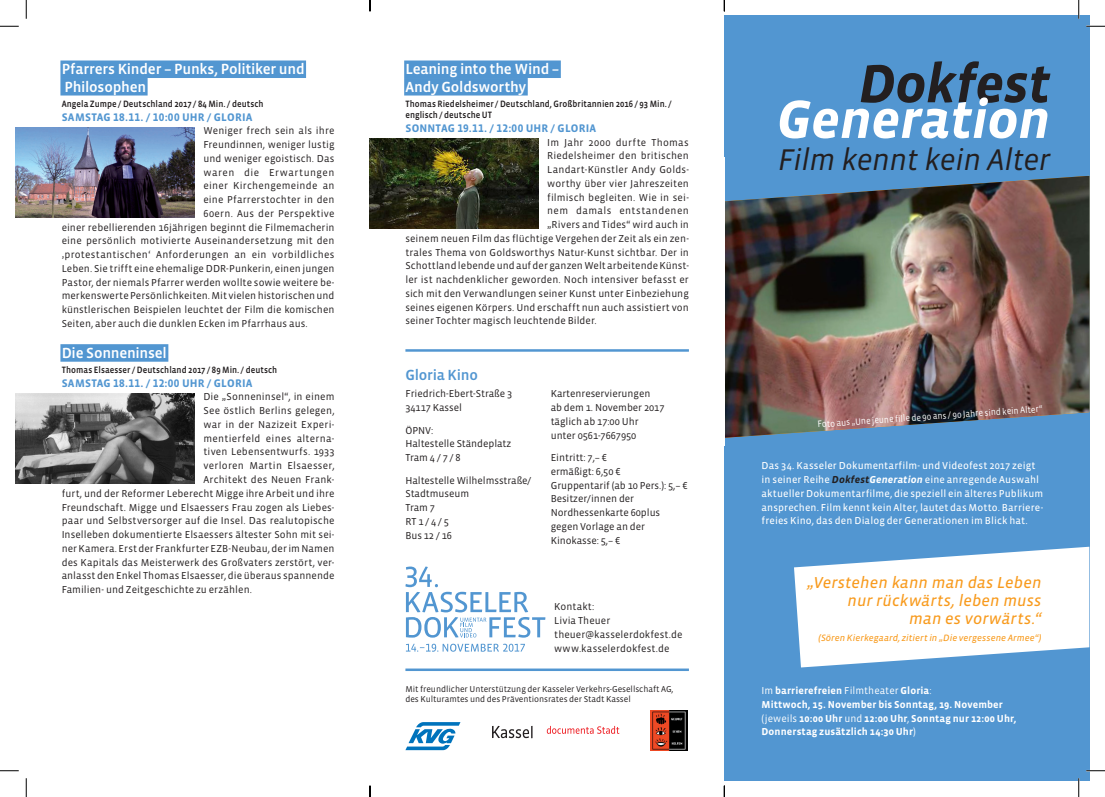
<style>
.page{position:relative;width:1105px;height:797px;background:#fff}
.page>*{position:absolute;margin:0;border:0;box-sizing:border-box;transform-origin:0 0}
.t1{font:italic 700 55px "Vista Sans OTCE";letter-spacing:-.01em;color:#fff}
.t2{font:italic 700 55px "Vista Sans OTCE";letter-spacing:-.01em;color:#231f20}
.t3{font:italic 30.62px "Vista Sans OTCE";letter-spacing:-.02em;color:#231f20}
.t4{font:italic 16.25px/18.2px "Vista Sans OTCE";letter-spacing:.01em;color:#f89a1c;text-align:right}
.t5{font:500 15px/17.5px "Vista Sans OTCE";letter-spacing:-.015em;color:#fff}
.t6{font:500 15px "Vista Sans OTCE";letter-spacing:-.015em;color:#5296d1}
.t7{font:700 11.25px "Vista Sans OTCE";letter-spacing:.02em;color:#5296d1}
.t8{font:10.25px/13.8px "Vista Sans OTCE";letter-spacing:.01em;color:#231f20}
.t9{font:10.25px/13.8px "Vista Sans OTCE";letter-spacing:.01em;color:#fff}
.t10{font:700 10.25px/13.8px "Vista Sans OTCE";letter-spacing:.01em;color:#fff}
.t11{font:10.25px "Vista Sans OTCE";letter-spacing:.03em;color:#231f20}
.t12{font:10.25px "Vista Sans OTCE";letter-spacing:.045em;color:#231f20}
.t13{font:10.25px "Vista Sans OTCE";letter-spacing:.05em;color:#231f20}
.t14{font:500 9.38px/11.2px "Vista Sans OTCE";letter-spacing:.005em;color:#231f20;scale:.92 1}
.t15{font:9.38px "Vista Sans OTCE";color:#fff;scale:.92 1}
.t16{font:italic 9.38px "Vista Sans OTCE";letter-spacing:.005em;color:#f89a1c}
.t17{font:8.75px/10px "Vista Sans OTCE";letter-spacing:-.005em;color:#231f20}
.s1{font-weight:700;font-style:italic;color:#231f20}
.s2{font-weight:700;font-style:italic}
.s3{font-weight:400}
</style>
<div class="page">
<div style="left:724px;top:16px;width:365px;height:765px;background:#5296d1"></div>
<img style="left:724px;top:176px;width:365px;height:262px">
<div style="left:404px;top:60px;width:157px;height:18px;background:#5296d1"></div>
<div style="left:404px;top:78px;width:124px;height:17px;background:#5296d1"></div>
<img style="left:370px;top:139px;width:168px;height:90px">
<div style="left:60px;top:60px;width:246px;height:18px;background:#5296d1"></div>
<div style="left:60px;top:78px;width:88px;height:17px;background:#5296d1"></div>
<div style="left:60px;top:344px;width:108px;height:18px;background:#5296d1"></div>
<img style="left:16px;top:127px;width:179px;height:91px">
<img style="left:16px;top:393px;width:179px;height:91px">
<svg style="left:406px;top:643px;width:119px;height:8px"></svg>
<svg style="left:405px;top:566px;width:140px;height:71px"></svg>
<svg style="left:405px;top:722px;width:55px;height:28px"></svg>
<svg style="left:492px;top:726px;width:40px;height:12px"></svg>
<svg style="left:547px;top:726px;width:72px;height:7px"></svg>
<svg style="left:794px;top:546px;width:295px;height:121px;fill:#fff"></svg>
<hr style="left:405px;top:668px;width:284px;height:3px;background:#5296d1">
<hr style="left:405px;top:349px;width:284px;height:3px;background:#5296d1">
<img style="left:651px;top:710px;width:36px;height:40px">
<svg style="left:0;top:25px;width:19px;height:2px"></svg>
<svg style="left:1086px;top:25px;width:19px;height:2px"></svg>
<svg style="left:0;top:770px;width:19px;height:1px"></svg>
<svg style="left:1086px;top:770px;width:19px;height:1px"></svg>
<svg style="left:25px;top:0;width:2px;height:19px"></svg>
<svg style="left:25px;top:778px;width:2px;height:19px"></svg>
<svg style="left:1078px;top:0;width:1px;height:19px"></svg>
<svg style="left:1078px;top:778px;width:1px;height:19px"></svg>
<svg style="left:369px;top:0;width:2px;height:11px"></svg>
<svg style="left:369px;top:785px;width:2px;height:12px"></svg>
<svg style="left:724px;top:785px;width:1px;height:12px"></svg>
<h3 class="t5" style="left:62px;top:61px;width:244px">Pfarrers Kinder – Punks, Politiker und<br>Philosophen</h3>
<p class="t14" style="left:62px;top:98px;width:221px">Angela Zumpe / Deutschland 2017 / 84 Min. / deutsch</p>
<p class="t7" style="left:62px;top:110px;width:192px">SAMSTAG 18.11. / 10:00 UHR / GLORIA</p>
<p class="t8" style="left:203px;top:124px;width:133px">Weniger frech sein als ihre</p>
<p class="t8" style="left:203px;top:138px;width:133px">Freundinnen, weniger lustig</p>
<p class="t8" style="left:203px;top:151px;width:133px">und weniger egoistisch. Das</p>
<p class="t13" style="left:203px;top:166px;width:133px">waren die Erwartungen</p>
<p class="t8" style="left:203px;top:179px;width:133px">einer Kirchengemeinde an</p>
<p class="t8" style="left:203px;top:193px;width:133px">eine Pfarrerstochter in den</p>
<p class="t8" style="left:203px;top:206px;width:133px">60ern. Aus der Perspektive</p>
<p class="t8" style="left:62px;top:220px;width:274px">einer rebellierenden 16jährigen beginnt die Filmemacherin</p>
<p class="t8" style="left:62px;top:234px;width:274px">eine persönlich motivierte Auseinandersetzung mit den</p>
<p class="t11" style="left:62px;top:249px;width:274px">‚protestantischen‘ Anforderungen an ein vorbildliches</p>
<p class="t8" style="left:62px;top:261px;width:274px">Leben. Sie trifft eine ehemalige DDR-Punkerin, einen jungen</p>
<p class="t8" style="left:62px;top:275px;width:274px">Pastor, der niemals Pfarrer werden wollte sowie weitere be-</p>
<p class="t8" style="left:62px;top:289px;width:274px">merkenswerte Persönlichkeiten. Mit vielen historischen und</p>
<p class="t8" style="left:62px;top:303px;width:274px">künstlerischen Beispielen leuchtet der Film die komischen</p>
<p class="t8" style="left:62px;top:316px;width:248px">Seiten, aber auch die dunklen Ecken im Pfarrhaus aus.</p>
<h3 class="t5" style="left:62px;top:344px;width:107px">Die Sonneninsel</h3>
<p class="t14" style="left:62px;top:364px;width:236px">Thomas Elsaesser / Deutschland 2017 / 89 Min. / deutsch</p>
<p class="t7" style="left:62px;top:376px;width:192px">SAMSTAG 18.11. / 12:00 UHR / GLORIA</p>
<p class="t8" style="left:203px;top:390px;width:133px">Die „Sonneninsel“, in einem</p>
<p class="t8" style="left:203px;top:404px;width:133px">See östlich Berlins gelegen,</p>
<p class="t8" style="left:203px;top:417px;width:133px">war in der Nazizeit Experi-</p>
<p class="t11" style="left:203px;top:432px;width:133px">mentierfeld eines alterna-</p>
<p class="t8" style="left:203px;top:445px;width:133px">tiven Lebensentwurfs. 1933</p>
<p class="t11" style="left:203px;top:460px;width:133px">verloren Martin Elsaesser,</p>
<p class="t8" style="left:203px;top:472px;width:133px">Architekt des Neuen Frank-</p>
<p class="t8" style="left:62px;top:486px;width:274px">furt, und der Reformer Leberecht Migge ihre Arbeit und ihre</p>
<p class="t8" style="left:62px;top:500px;width:274px">Freundschaft. Migge und Elsaessers Frau zogen als Liebes-</p>
<p class="t8" style="left:62px;top:514px;width:274px">paar und Selbstversorger auf die Insel. Das realutopische</p>
<p class="t8" style="left:62px;top:527px;width:274px">Inselleben dokumentierte Elsaessers ältester Sohn mit sei-</p>
<p class="t8" style="left:62px;top:541px;width:274px">ner Kamera. Erst der Frankfurter EZB-Neubau, der im Namen</p>
<p class="t8" style="left:62px;top:555px;width:274px">des Kapitals das Meisterwerk des Großvaters zerstört, ver-</p>
<p class="t8" style="left:62px;top:569px;width:274px">anlasst den Enkel Thomas Elsaesser, die überaus spannende</p>
<p class="t8" style="left:62px;top:582px;width:192px">Familien- und Zeitgeschichte zu erzählen.</p>
<h3 class="t5" style="left:405px;top:61px;width:156px">Leaning into the Wind –<br>Andy Goldsworthy</h3>
<p class="t14" style="left:405px;top:98px;width:291px">Thomas Riedelsheimer / Deutschland, Großbritannien 2016 / 93 Min. / englisch / deutsche UT</p>
<p class="t7" style="left:405px;top:122px;width:192px">SONNTAG 19.11. / 12:00 UHR / GLORIA</p>
<p class="t8" style="left:547px;top:135px;width:143px">Im Jahr 2000 durfte Thomas</p>
<p class="t8" style="left:547px;top:149px;width:143px">Riedelsheimer den britischen</p>
<p class="t8" style="left:547px;top:163px;width:143px">Landart-Künstler Andy Golds-</p>
<p class="t8" style="left:547px;top:176px;width:143px">worthy über vier Jahreszeiten</p>
<p class="t8" style="left:547px;top:190px;width:143px">filmisch begleiten. Wie in sei-</p>
<p class="t12" style="left:547px;top:205px;width:143px">nem damals entstandenen</p>
<p class="t8" style="left:547px;top:218px;width:143px">„Rivers and Tides“ wird auch in</p>
<p class="t8" style="left:405px;top:231px;width:285px">seinem neuen Film das flüchtige Vergehen der Zeit als ein zen-</p>
<p class="t8" style="left:405px;top:245px;width:285px">trales Thema von Goldsworthys Natur-Kunst sichtbar. Der in</p>
<p class="t8" style="left:405px;top:259px;width:285px">Schottland lebende und auf der ganzen Welt arbeitende Künst-</p>
<p class="t8" style="left:405px;top:273px;width:285px">ler ist nachdenklicher geworden. Noch intensiver befasst er</p>
<p class="t8" style="left:405px;top:286px;width:285px">sich mit den Verwandlungen seiner Kunst unter Einbeziehung</p>
<p class="t8" style="left:405px;top:300px;width:285px">seines eigenen Körpers. Und erschafft nun auch assistiert von</p>
<p class="t8" style="left:405px;top:314px;width:193px">seiner Tochter magisch leuchtende Bilder.</p>
<h3 class="t6" style="left:405px;top:366px;width:74px">Gloria Kino</h3>
<p class="t8" style="left:405px;top:387px;width:108px">Friedrich-Ebert-Straße 3<br>34117 Kassel</p>
<p class="t8" style="left:405px;top:423px;width:107px">ÖPNV:<br>Haltestelle Ständeplatz<br>Tram 4 / 7 / 8</p>
<p class="t8" style="left:405px;top:473px;width:127px">Haltestelle Wilhelmsstraße/<br>Stadtmuseum<br>Tram 7<br>RT 1 / 4 / 5<br>Bus 12 / 16</p>
<p class="t8" style="left:551px;top:387px;width:115px">Kartenreservierungen<br>ab dem 1. November 2017 täglich ab 17:00 Uhr unter 0561-7667950</p>
<p class="t8" style="left:551px;top:450px;width:138px">Eintritt: 7,– €<br>ermäßigt: 6,50 €<br>Gruppentarif (ab 10 Pers.): 5,– €<br>Besitzer/innen der<br>Nordhessenkarte 60plus gegen Vorlage an der<br>Kinokasse: 5,– €</p>
<p class="t8" style="left:554px;top:600px;width:130px">Kontakt:<br>Livia Theuer theuer@kasselerdokfest.de www.kasselerdokfest.de</p>
<p class="t17" style="left:405px;top:684px;width:270px">Mit freundlicher Unterstützung der Kasseler Verkehrs-Gesellschaft AG, des Kulturamtes und des Präventionsrates der Stadt Kassel</p>
<h1 class="t2" style="left:859px;top:52px;width:193px">Dokfest</h1>
<h1 class="t1" style="left:777px;top:88px;width:275px">Generation</h1>
<h2 class="t3" style="left:778px;top:143px;width:274px">Film kennt kein Alter</h2>
<p class="t15" style="left:817px;top:419px;width:247px;rotate:-4deg">Foto aus „Une jeune fille de 90 ans / 90 Jahre sind kein Alter“</p>
<p class="t9" style="left:761px;top:459px;width:283px">Das 34. Kasseler Dokumentarfilm- und Videofest 2017 zeigt in seiner Reihe <span class="s1">Dokfest</span><span class="s2">Generation</span> eine anregende Auswahl aktueller Dokumentarfilme, die speziell ein älteres Publikum ansprechen. Film kennt kein Alter, lautet das Motto. Barriere&shy;freies Kino, das den Dialog der Generationen im Blick hat.</p>
<h3 class="t4" style="left:807px;top:573px;width:236px">„Verstehen kann man das Leben nur rückwärts, leben muss<br>man es vorwärts.“</h3>
<p class="t16" style="left:818px;top:632px;width:224px">(Sören Kierkegaard, zitiert in „Die vergessene Armee“)</p>
<p class="t10" style="left:761px;top:683px;width:257px"><span class="s3">Im</span> barrierefreien <span class="s3">Filmtheater</span> Gloria<span class="s3">:<br></span>Mittwoch, 15. November bis Sonntag, 19. November <span class="s3">(jeweils</span> 10:00 Uhr <span class="s3">und</span> 12:00 Uhr<span class="s3">,</span> Sonntag nur 12:00 Uhr, Donnerstag zusätzlich 14:30 Uhr<span class="s3">)</span></p>
</div>
